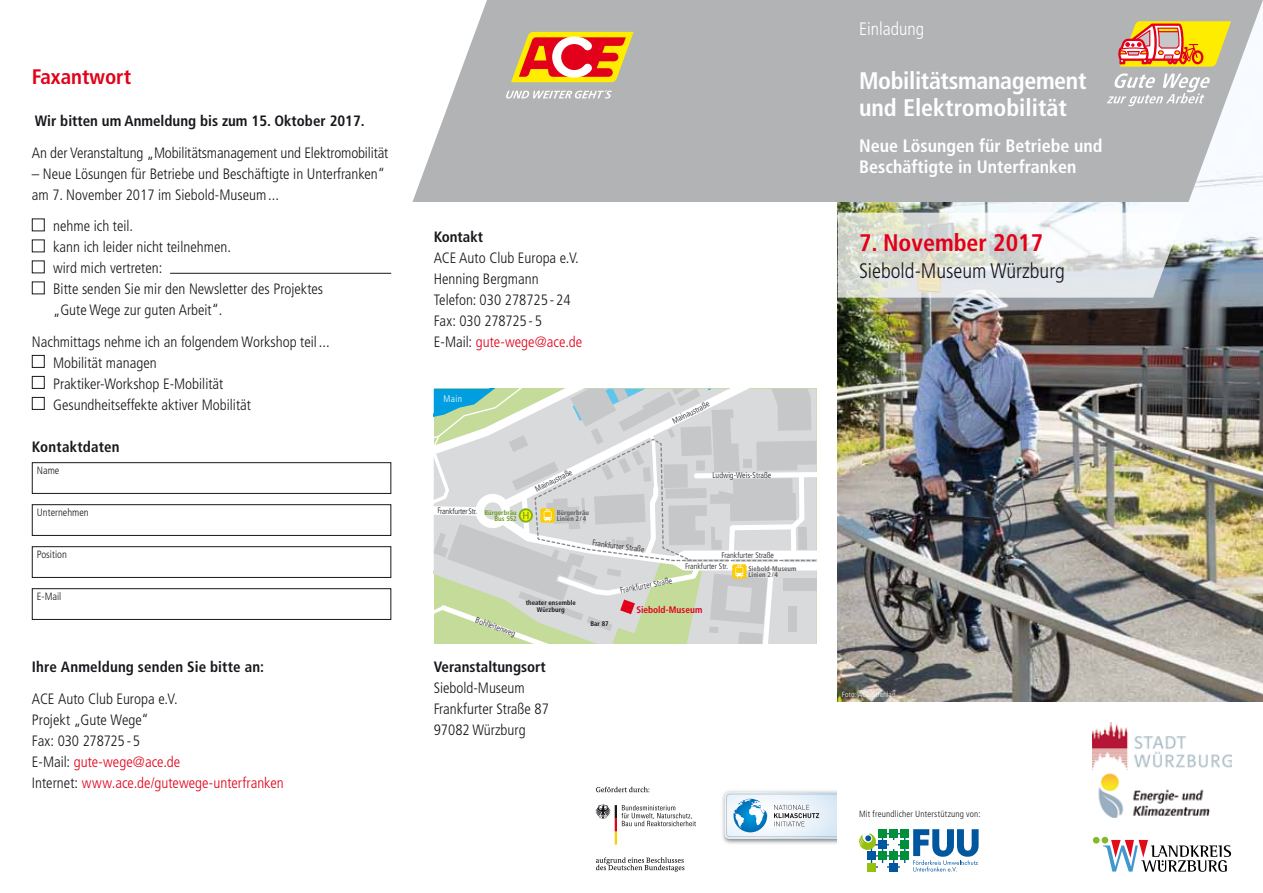
<style>
.page{position:relative;width:1263px;height:893px;background:#fff}
.page>*{position:absolute;margin:0;border:0;box-sizing:border-box;transform-origin:0 0}
.t1{font:700 condensed 24px/27px "Frutiger LT Std";letter-spacing:-.015em;color:#fff}
.t2{font:700 condensed 24px "Frutiger LT Std";color:#e2001a}
.t3{font:300 condensed 21px "Frutiger LT Std";color:#1a171c}
.t4{font:700 condensed 21px "Frutiger LT Std";color:#e2001a}
.t5{font:700 condensed 18px/21px "Frutiger LT Std";color:#fff}
.t6{font:300 condensed 18px "Frutiger LT Std";color:#fff}
.t7{font:300 condensed 15px/21px "Frutiger LT Std";color:#1a171c}
.t8{font:700 condensed 15px "Frutiger LT Std";color:#1a171c}
.t9{font:300 condensed 10.5px "Frutiger LT Std";color:#1a171c}
.t10{font:700 condensed 9.45px "Frutiger LT Std";color:#e2001a}
.t11{font:300 condensed 9.45px "Frutiger LT Std";color:#fff}
.t12{font:300 condensed 9px "Frutiger LT Std";letter-spacing:.02em;color:#1a171c}
.t13{font:300 condensed 8.1px/11.6px "Frutiger LT Std";color:#1a171c}
.t14{font:300 condensed 7.5px "Frutiger LT Std";letter-spacing:.015em;color:#fff}
.t15{font:700 condensed 6.75px/6.8px "Frutiger LT Std";letter-spacing:.01em;color:#58585a}
.t16{font:700 condensed 6.75px/6.8px "Frutiger LT Std";letter-spacing:.01em;color:#1a171c;text-align:center}
.t17{font:700 condensed 6.75px/6.8px "Frutiger LT Std";letter-spacing:.01em;color:#679b1d;text-align:right}
.s1{color:#e2001a}
</style>
<div class="page">
<img style="left:838px;top:202px;width:425px;height:500px">
<svg style="left:434px;top:389px;width:382px;height:255px;background:#d3d8d0"></svg>
<img style="left:722px;top:791px;width:115px;height:51px">
<svg style="left:595px;top:787px;width:101px;height:85px"></svg>
<svg style="left:859px;top:0;width:404px;height:202px;background:#b7babb"></svg>
<svg style="left:412px;top:0;width:447px;height:202px;background:#b8baba"></svg>
<div style="left:32px;top:219px;width:13px;height:12px;border:1px solid #1a171c"></div>
<div style="left:32px;top:240px;width:13px;height:12px;border:1px solid #1a171c"></div>
<div style="left:32px;top:261px;width:13px;height:12px;border:1px solid #1a171c"></div>
<div style="left:32px;top:282px;width:13px;height:12px;border:1px solid #1a171c"></div>
<div style="left:32px;top:355px;width:13px;height:13px;border:1px solid #1a171c"></div>
<div style="left:32px;top:376px;width:13px;height:13px;border:1px solid #1a171c"></div>
<div style="left:32px;top:397px;width:13px;height:13px;border:1px solid #1a171c"></div>
<div style="left:32px;top:462px;width:359px;height:32px;border:1px solid #1a171c"></div>
<div style="left:32px;top:504px;width:359px;height:32px;border:1px solid #1a171c"></div>
<div style="left:32px;top:546px;width:359px;height:32px;border:1px solid #1a171c"></div>
<div style="left:32px;top:588px;width:359px;height:32px;border:1px solid #1a171c"></div>
<svg style="left:838px;top:213px;width:346px;height:85px"></svg>
<svg style="left:511px;top:32px;width:123px;height:50px;background:#e78a44"></svg>
<svg style="left:506px;top:90px;width:106px;height:9px"></svg>
<svg style="left:1118px;top:21px;width:113px;height:46px;background:#e8af50"></svg>
<svg style="left:1107px;top:73px;width:104px;height:33px"></svg>
<hr style="left:170px;top:273px;width:221px;height:1px;background:#1a171c">
<div style="left:900px;top:829px;width:9px;height:9px;background:#009037"></div>
<div style="left:900px;top:840px;width:9px;height:9px;background:#009037"></div>
<div style="left:900px;top:851px;width:9px;height:9px;background:#009037"></div>
<div style="left:867px;top:862px;width:9px;height:9px;background:#97bf0d"></div>
<div style="left:889px;top:862px;width:9px;height:9px;background:#00579d"></div>
<svg style="left:725px;top:792px;width:181px;height:76px"></svg>
<svg style="left:913px;top:829px;width:65px;height:43px"></svg>
<div style="left:1101px;top:837px;width:7px;height:6px;background:#84b827;border-radius:50%"></div>
<div style="left:1093px;top:837px;width:6px;height:7px;background:#84b827;border-radius:50%"></div>
<svg style="left:1103px;top:840px;width:128px;height:32px"></svg>
<img style="left:1093px;top:723px;width:138px;height:94px">
<h2 class="t4" style="left:32px;top:65px;width:101px">Faxantwort</h2>
<p class="t8" style="left:35px;top:112px;width:331px">Wir bitten um Anmeldung bis zum 15. Oktober 2017.</p>
<p class="t7" style="left:32px;top:142px;width:358px">An der Veranstaltung „Mobilitätsmanagement und Elektromobilität</p>
<p class="t7" style="left:32px;top:163px;width:355px">– Neue Lösungen für Betriebe und Beschäftigte in Unterfranken“ am 7. November 2017 im Siebold-Museum...</p>
<p class="t7" style="left:53px;top:216px;width:272px">nehme ich teil.<br>kann ich leider nicht teilnehmen.<br>wird mich vertreten:<br>Bitte senden Sie mir den Newsletter des Projektes „Gute Wege zur guten Arbeit“.</p>
<p class="t7" style="left:53px;top:331px;width:278px;text-indent:-21px">Nachmittags nehme ich an folgendem Workshop teil ...<br>Mobilität managen<br>Praktiker-Workshop E-Mobilität Gesundheitseffekte aktiver Mobilität</p>
<p class="t8" style="left:32px;top:438px;width:89px">Kontaktdaten</p>
<p class="t9" style="left:37px;top:464px;width:24px">Name</p>
<p class="t9" style="left:37px;top:506px;width:53px">Unternehmen</p>
<p class="t9" style="left:37px;top:548px;width:31px">Position</p>
<p class="t9" style="left:37px;top:590px;width:26px">E-Mail</p>
<p class="t8" style="left:32px;top:658px;width:234px">Ihre Anmeldung senden Sie bitte an:</p>
<p class="t7" style="left:32px;top:688px;width:253px">ACE Auto Club Europa e.V.<br>Projekt „Gute Wege“<br>Fax: 030 278725 - 5<br>E-Mail: <span class="s1">gute-wege@ace.de<br></span>Internet: <span class="s1">www.ace.de/gutewege-unterfranken</span></p>
<p class="t8" style="left:434px;top:228px;width:51px">Kontakt</p>
<p class="t7" style="left:434px;top:247px;width:150px">ACE Auto Club Europa e.V.<br>Henning Bergmann<br>Telefon: 030 278725 - 24<br>Fax: 030 278725 - 5<br>E-Mail: <span class="s1">gute-wege@ace.de</span></p>
<p class="t11" style="left:443px;top:393px;width:20px">Main</p>
<p class="t13" style="left:670px;top:416px;width:42px;rotate:-26deg">Mainaustraße</p>
<p class="t13" style="left:438px;top:505px;width:41px;rotate:1deg">FrankfurterStr.</p>
<p class="t13" style="left:533px;top:484px;width:42px;rotate:-26deg">Mainaustraße</p>
<p class="t13" style="left:712px;top:469px;width:60px">Ludwig-Weis-Straße</p>
<p class="t17" style="left:484px;top:509px;width:34px">Bürgerbräu<br>Bus 552</p>
<p class="t15" style="left:557px;top:509px;width:34px">Bürgerbräu<br>Linien 2/4</p>
<p class="t13" style="left:593px;top:537px;width:54px;rotate:7deg">Frankfurter Straße</p>
<p class="t13" style="left:619px;top:585px;width:54px;rotate:-11deg">Frankfurter Straße</p>
<p class="t13" style="left:685px;top:549px;width:91px;text-indent:37px">Frankfurter Straße<br>Frankfurter Str.</p>
<p class="t15" style="left:748px;top:565px;width:49px">Siebold-Museum<br>Linien 2/4</p>
<p class="t16" style="left:526px;top:599px;width:52px">theater ensemble<br>Würzburg</p>
<p class="t10" style="left:636px;top:604px;width:68px">Siebold-Museum</p>
<p class="t13" style="left:478px;top:614px;width:43px;rotate:20deg">Bohlleitenweg</p>
<p class="t8" style="left:434px;top:658px;width:114px">Veranstaltungsort</p>
<p class="t7" style="left:434px;top:678px;width:117px">Siebold-Museum<br>Frankfurter Straße 87<br>97082 Würzburg</p>
<p class="t16" style="left:590px;top:620px;width:20px">Bar 87</p>
<p class="t6" style="left:859px;top:18px;width:66px">Einladung</p>
<h1 class="t1" style="left:859px;top:67px;width:229px">Mobilitätsmanagement und Elektromobilität</h1>
<p class="t5" style="left:859px;top:135px;width:245px">Neue Lösungen für Betriebe und<br>Beschäftigte in Unterfranken</p>
<h1 class="t2" style="left:859px;top:228px;width:186px">7. November 2017</h1>
<h2 class="t3" style="left:859px;top:258px;width:207px">Siebold-Museum Würzburg</h2>
<p class="t14" style="left:842px;top:690px;width:55px">Foto: ACE/Strehlau</p>
<p class="t12" style="left:859px;top:809px;width:123px">Mit freundlicher Unterstützung von:</p>
</div>
